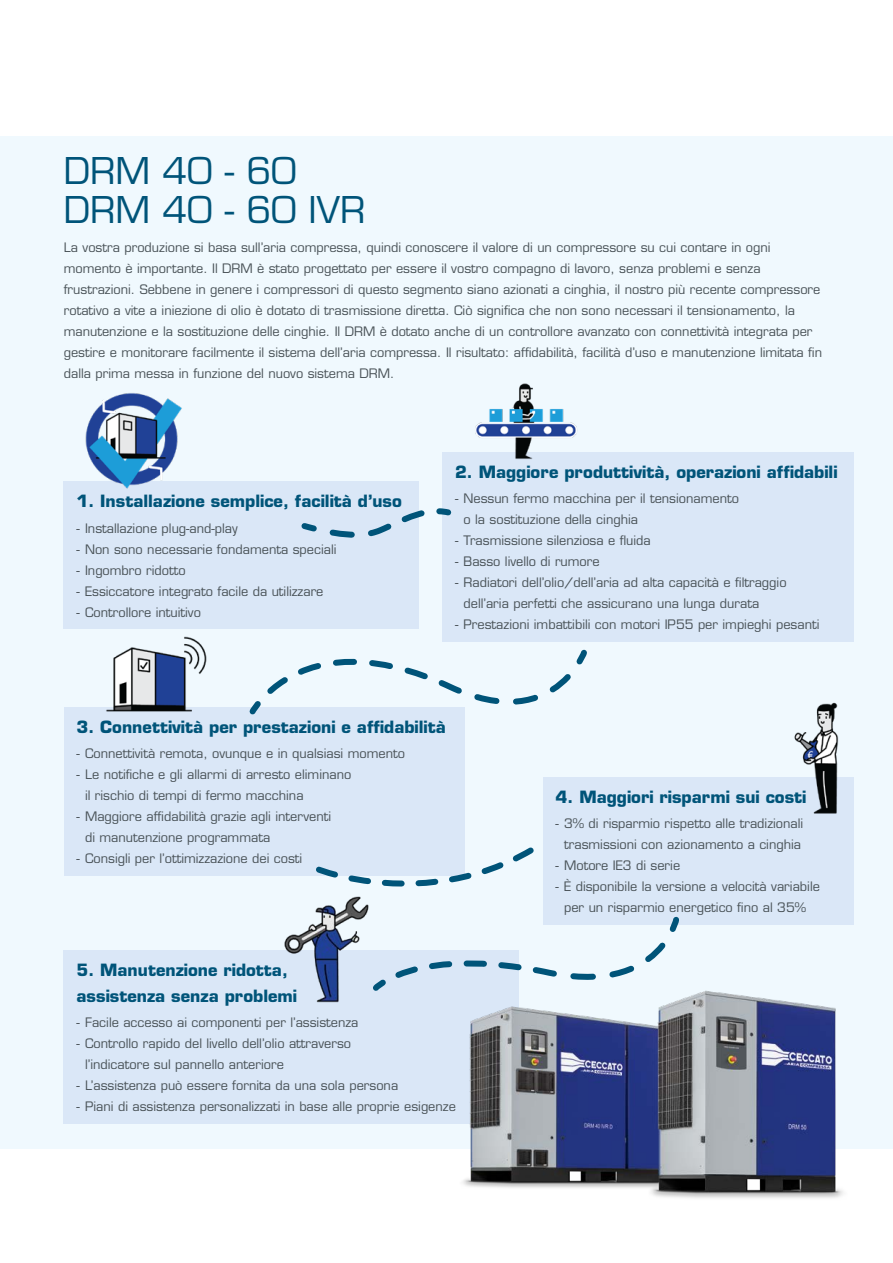
<style>
.page{position:relative;width:893px;height:1263px;background:#fff}
.page>*{position:absolute;margin:0;border:0;box-sizing:border-box;transform-origin:0 0}
.t1{font:36px/39px "Eurostile LT";color:#005479}
.t2{font:700 16.5px/25.2px "Eurostile LT";color:#005479}
.t3{font:12.75px/21px "Eurostile LT";color:#485156}
</style>
<div class="page">
<div style="left:0;top:136px;width:893px;height:1012px;background:#f0f9fe"></div>
<div style="left:64px;top:481px;width:355px;height:148px;background:#dae7f7"></div>
<img style="left:85px;top:393px;width:97px;height:96px">
<div style="left:442px;top:452px;width:412px;height:190px;background:#dae7f7"></div>
<img style="left:475px;top:383px;width:102px;height:76px">
<div style="left:64px;top:950px;width:455px;height:173px;background:#dae7f7"></div>
<img style="left:284px;top:923px;width:55px;height:80px">
<div style="left:64px;top:707px;width:401px;height:169px;background:#dae7f7"></div>
<img style="left:106px;top:636px;width:101px;height:76px">
<div style="left:543px;top:777px;width:311px;height:148px;background:#dae7f7"></div>
<svg style="left:301px;top:508px;width:151px;height:30px"></svg>
<svg style="left:249px;top:649px;width:338px;height:66px"></svg>
<svg style="left:313px;top:847px;width:366px;height:147px"></svg>
<img style="left:428px;top:980px;width:453px;height:218px">
<img style="left:794px;top:702px;width:45px;height:112px">
<h1 class="t1" style="left:64px;top:151px;width:303px">DRM 40 - 60<br>DRM 40 - 60 IVR</h1>
<p class="t3" style="left:64px;top:237px;width:760px">La vostra produzione si basa sull’aria compressa, quindi conoscere il valore di un compressore su cui contare in ogni momento è importante. Il DRM è stato progettato per essere il vostro compagno di lavoro, senza problemi e senza frustrazioni. Sebbene in genere i compressori di questo segmento siano azionati a cinghia, il nostro più recente compressore rotativo a vite a iniezione di olio è dotato di trasmissione diretta. Ciò significa che non sono necessari il tensionamento, la manutenzione e la sostituzione delle cinghie. Il DRM è dotato anche di un controllore avanzato con connettività integrata per gestire e monitorare facilmente il sistema dell’aria compressa. Il risultato: affidabilità, facilità d’uso e manutenzione limitata fin dalla prima messa in funzione del nuovo sistema DRM.</p>
<p class="t2" style="left:77px;top:489px;width:327px">1. Installazione semplice, facilità d’uso</p>
<p class="t3" style="left:77px;top:517px;width:163px">- Installazione plug-and-play</p>
<p class="t3" style="left:77px;top:538px;width:261px">- Non sono necessarie fondamenta speciali</p>
<p class="t3" style="left:77px;top:559px;width:111px">- Ingombro ridotto</p>
<p class="t3" style="left:77px;top:580px;width:248px">- Essiccatore integrato facile da utilizzare</p>
<p class="t3" style="left:77px;top:601px;width:126px">- Controllore intuitivo</p>
<p class="t2" style="left:455px;top:459px;width:384px">2. Maggiore produttività, operazioni affidabili</p>
<p class="t3" style="left:463px;top:488px;width:277px;text-indent:-9px">- Nessun fermo macchina per il tensionamento o la sostituzione della cinghia</p>
<p class="t3" style="left:455px;top:530px;width:197px">- Trasmissione silenziosa e fluida</p>
<p class="t3" style="left:455px;top:551px;width:146px">- Basso livello di rumore</p>
<p class="t3" style="left:463px;top:572px;width:325px;text-indent:-9px">- Radiatori dell’olio/dell’aria ad alta capacità e filtraggio dell’aria perfetti che assicurano una lunga durata</p>
<p class="t3" style="left:455px;top:614px;width:366px">- Prestazioni imbattibili con motori IP55 per impieghi pesanti</p>
<p class="t2" style="left:77px;top:714px;width:371px">3. Connettività per prestazioni e affidabilità</p>
<p class="t3" style="left:77px;top:743px;width:330px">- Connettività remota, ovunque e in qualsiasi momento</p>
<p class="t3" style="left:85px;top:764px;width:268px;text-indent:-9px">- Le notifiche e gli allarmi di arresto eliminano il rischio di tempi di fermo macchina</p>
<p class="t3" style="left:85px;top:806px;width:248px;text-indent:-9px">- Maggiore affidabilità grazie agli interventi di manutenzione programmata</p>
<p class="t3" style="left:77px;top:848px;width:227px">- Consigli per l’ottimizzazione dei costi</p>
<p class="t2" style="left:556px;top:784px;width:252px">4. Maggiori risparmi sui costi</p>
<p class="t3" style="left:556px;top:813px;width:249px;text-align:center">- 3% di risparmio rispetto alle tradizionali trasmissioni con azionamento a cinghia</p>
<p class="t3" style="left:556px;top:855px;width:126px">- Motore IE3 di serie</p>
<p class="t3" style="left:556px;top:876px;width:266px;text-align:center">- È disponibile la versione a velocità variabile per un risparmio energetico fino al 35%</p>
<p class="t2" style="left:77px;top:958px;width:222px">5. Manutenzione ridotta, assistenza senza problemi</p>
<p class="t3" style="left:77px;top:1012px;width:283px">- Facile accesso ai componenti per l’assistenza</p>
<p class="t3" style="left:85px;top:1033px;width:268px;text-indent:-9px">- Controllo rapido del livello dell’olio attraverso l’indicatore sul pannello anteriore</p>
<p class="t3" style="left:77px;top:1075px;width:323px">- L’assistenza può essere fornita da una sola persona</p>
<p class="t3" style="left:77px;top:1096px;width:381px">- Piani di assistenza personalizzati in base alle proprie esigenze</p>
</div>
